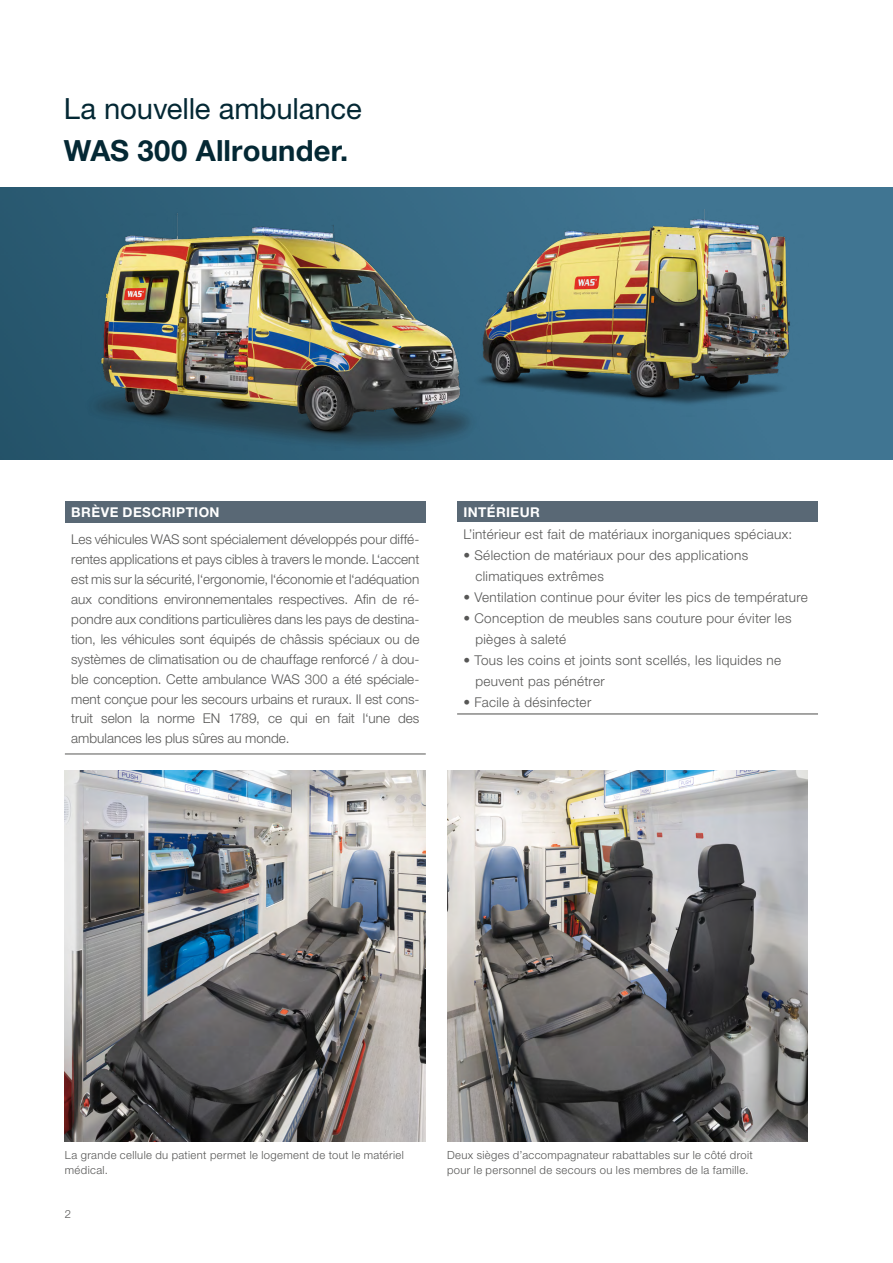
<style>
.page{position:relative;width:893px;height:1263px;background:#fff}
.page>*{position:absolute;margin:0;border:0;box-sizing:border-box;transform-origin:0 0}
.t1{font:29.25px "Helvetica Neue LT Pro";letter-spacing:-.005em;color:#042834}
.t2{font:700 29.25px "Helvetica Neue LT Pro";letter-spacing:.005em;color:#042834}
.t3{font:300 13.5px/20px "Helvetica Neue LT Pro";letter-spacing:.025em;color:#575756}
.t4{font:700 13.5px "Helvetica Neue LT Pro";letter-spacing:.03em;color:#fff}
.t5{font:300 11.25px/15px "Helvetica Neue LT Pro";letter-spacing:.03em;color:#575756}
</style>
<div class="page">
<div style="left:65px;top:502px;width:361px;height:21px;background:#596875"></div>
<hr style="left:65px;top:753px;width:361px;height:1px;background:#575756">
<div style="left:457px;top:502px;width:361px;height:21px;background:#596875"></div>
<hr style="left:457px;top:713px;width:361px;height:1px;background:#575756">
<img style="left:447px;top:770px;width:361px;height:372px">
<img style="left:65px;top:770px;width:361px;height:372px">
<img style="left:0;top:187px;width:893px;height:273px">
<img style="left:65px;top:187px;width:431px;height:273px">
<img style="left:451px;top:209px;width:368px;height:207px">
<h1 class="t1" style="left:64px;top:90px;width:300px">La nouvelle ambulance</h1>
<h1 class="t2" style="left:64px;top:132px;width:286px">WAS 300 Allrounder.</h1>
<p class="t4" style="left:71px;top:504px;width:150px">BRÈVE DESCRIPTION</p>
<p class="t3" style="left:71px;top:529px;width:350px;text-align:justify">Les véhicules WAS sont spécialement développés pour diffé&shy;rentes applications et pays cibles à travers le monde. L‘accent est mis sur la sécurité, l‘ergonomie, l‘économie et l‘adéquation aux conditions environnementales respectives. Afin de ré&shy;pondre aux conditions particulières dans les pays de destina&shy;tion, les véhicules sont équipés de châssis spéciaux ou de systèmes de climatisation ou de chauffage renforcé / à dou&shy;ble conception. Cette ambulance WAS 300 a été spéciale&shy;ment conçue pour les secours urbains et ruraux. Il est cons&shy;truit selon la norme EN 1789, ce qui en fait l‘une des ambulances les plus sûres au monde.</p>
<p class="t4" style="left:463px;top:504px;width:78px">INTÉRIEUR</p>
<p class="t3" style="left:463px;top:524px;width:330px">L’intérieur est fait de matériaux inorganiques spéciaux:</p>
<p class="t3" style="left:475px;top:544px;width:274px;line-height:21px;text-indent:-12px">• Sélection de matériaux pour des applications climatiques extrêmes</p>
<p class="t3" style="left:463px;top:587px;width:346px">• Ventilation continue pour éviter les pics de température</p>
<p class="t3" style="left:475px;top:607px;width:318px;line-height:21px;text-indent:-12px">• Conception de meubles sans couture pour éviter les pièges à saleté</p>
<p class="t3" style="left:475px;top:649px;width:307px;line-height:21px;text-indent:-12px">• Tous les coins et joints sont scellés, les liquides ne peuvent pas pénétrer</p>
<p class="t3" style="left:463px;top:692px;width:129px">• Facile à désinfecter</p>
<p class="t5" style="left:65px;top:1147px;width:341px">La grande cellule du patient permet le logement de tout le matériel médical.</p>
<p class="t5" style="left:447px;top:1147px;width:307px">Deux sièges d’accompagnateur rabattables sur le côté droit pour le personnel de secours ou les membres de la famille.</p>
<p class="t5" style="left:65px;top:1206px;width:8px">2</p>
</div>
